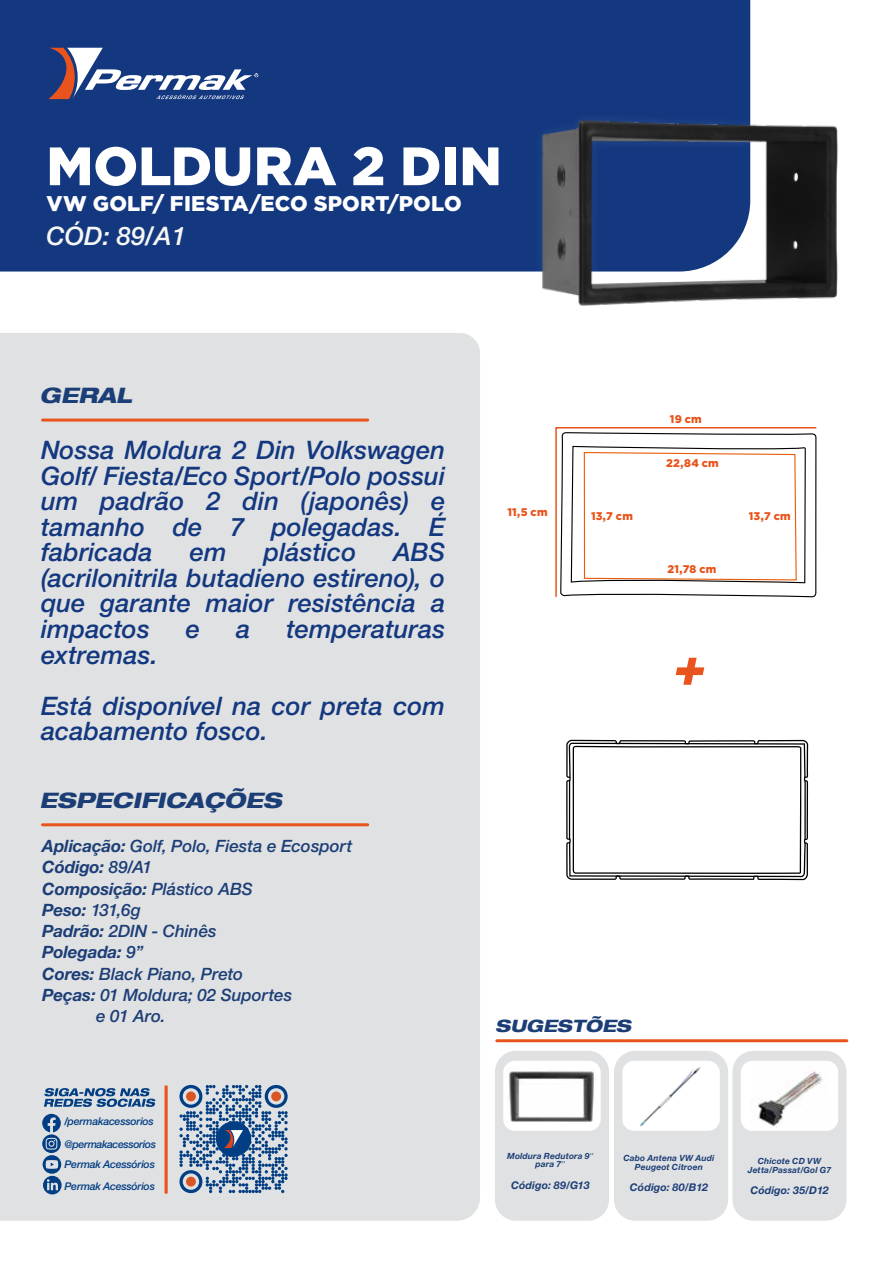
<style>
.page{position:relative;width:893px;height:1263px;background:#fff}
.page>*{position:absolute;margin:0;border:0;box-sizing:border-box;transform-origin:0 0}
.t1{font:900 53.85px "Gotham";color:#fff}
.t2{font:italic 500 25.5px/25.5px "Helvetica Neue LT Pro";color:#133880;text-align:justify}
.t3{font:italic 500 25.5px "Helvetica Neue LT Pro";color:#f7f7f6}
.t4{font:900 21.3px "Gotham";letter-spacing:.005em;color:#fff}
.t5{font:italic 800 expanded 21.3px "Helvetica Neue LT Com";color:#1c3e77}
.t6{font:italic 500 16.95px "Helvetica Neue LT Pro";letter-spacing:-.005em;color:#1c3e77}
.t7{font:italic 700 16.95px "Helvetica Neue LT Pro";letter-spacing:-.005em;color:#1c3e77}
.t8{font:italic 800 expanded 16.95px "Helvetica Neue LT Com";color:#1c3e77}
.t9{font:900 11.1px "Gotham";letter-spacing:.025em;color:#e9531a}
.t10{font:italic 500 10.65px/22.2px "Helvetica Neue LT Pro";letter-spacing:-.025em;color:#023e84}
.t11{font:italic 700 10.65px "Helvetica Neue LT Pro";letter-spacing:.01em;color:#1c3e77}
.t12{font:italic 700 8.55px/8.6px "Helvetica Neue LT Pro";letter-spacing:.015em;color:#1c3e77;text-align:center}
.s1{font-weight:700}
.s2{font-weight:500}
.s3{font-family:"Myriad Pro";font-weight:400;font-style:normal}
</style>
<div class="page">
<div style="left:0;top:0;width:461px;height:272px;background:#133880"></div>
<svg style="left:48px;top:48px;width:210px;height:51px"></svg>
<div style="left:0;top:333px;width:480px;height:888px;background:#e0e1e2"></div>
<svg style="left:42px;top:1114px;width:20px;height:80px;background:#708eb2"></svg>
<svg style="left:44px;top:1088px;width:111px;height:19px;background:#7491b4"></svg>
<hr style="left:165px;top:1085px;width:3px;height:109px;background:#e9531d">
<svg style="left:173px;top:1078px;width:121px;height:122px;background:#a1b3c7"></svg>
<svg style="left:179px;top:1085px;width:23px;height:23px"></svg>
<svg style="left:265px;top:1085px;width:23px;height:23px"></svg>
<svg style="left:179px;top:1170px;width:23px;height:23px"></svg>
<div style="left:186px;top:1091px;width:10px;height:10px;background:#d95521;border-radius:50%"></div>
<div style="left:271px;top:1091px;width:10px;height:10px;background:#d95521;border-radius:50%"></div>
<div style="left:186px;top:1177px;width:10px;height:9px;background:#d95521;border-radius:50%"></div>
<div style="left:216px;top:1121px;width:35px;height:36px;background:#023e84;border-radius:50%"></div>
<svg style="left:224px;top:1130px;width:19px;height:18px"></svg>
<hr style="left:43px;top:823px;width:325px;height:3px;background:#e9531d">
<hr style="left:497px;top:1039px;width:350px;height:3px;background:#e9531d">
<hr style="left:43px;top:419px;width:325px;height:3px;background:#e9531d">
<svg style="left:676px;top:658px;width:28px;height:27px"></svg>
<svg style="left:566px;top:740px;width:242px;height:140px"></svg>
<div style="left:495px;top:1051px;width:114px;height:170px;background:#e0e1e2;border-radius:21px"></div>
<div style="left:614px;top:1051px;width:114px;height:170px;background:#e0e1e2;border-radius:21px"></div>
<div style="left:732px;top:1051px;width:114px;height:170px;background:#e0e1e2;border-radius:21px"></div>
<div style="left:503px;top:1061px;width:98px;height:70px;background:#fff;border-radius:12px"></div>
<div style="left:622px;top:1061px;width:98px;height:70px;background:#fff;border-radius:12px"></div>
<div style="left:741px;top:1061px;width:97px;height:70px;background:#fff;border-radius:12px"></div>
<img style="left:758px;top:1071px;width:65px;height:56px">
<img style="left:640px;top:1066px;width:61px;height:61px">
<img style="left:509px;top:1071px;width:87px;height:51px">
<img style="left:461px;top:0;width:377px;height:442px">
<svg style="left:555px;top:426px;width:263px;height:172px"></svg>
<h1 class="t1" style="left:47px;top:135px;width:457px">MOLDURA 2 DIN</h1>
<p class="t4" style="left:47px;top:191px;width:417px">VW GOLF/ FIESTA/ECO SPORT/POLO</p>
<p class="t3" style="left:47px;top:221px;width:141px">CÓD: 89/A1</p>
<p class="t5" style="left:40px;top:382px;width:94px">GERAL</p>
<p class="t2" style="left:41px;top:437px;width:406px">Nossa Moldura 2 Din Volkswagen Golf/ Fiesta/Eco Sport/Polo possui um padrão 2 din (japonês) e tamanho de 7 polegadas. É fabricada</p>
<p class="t2" style="left:41px;top:539px;width:406px;text-indent:352px">ABS (acrilonitrila butadieno estireno), o que garante maior resistência a impactos</p>
<p class="t2" style="left:190px;top:539px;width:38px">em</p>
<p class="t2" style="left:264px;top:539px;width:94px">plástico</p>
<p class="t2" style="left:186px;top:616px;width:16px">e</p>
<p class="t2" style="left:236px;top:616px;width:16px">a</p>
<p class="t2" style="left:286px;top:616px;width:160px">temperaturas</p>
<p class="t2" style="left:41px;top:629px;width:406px;line-height:51px">extremas.<br>Está disponível na cor preta com</p>
<p class="t2" style="left:41px;top:718px;width:228px">acabamento fosco.</p>
<p class="t5" style="left:40px;top:787px;width:244px">ESPECIFICAÇÕES</p>
<p class="t6" style="left:42px;top:836px;width:312px"><span class="s1">Aplicação:</span> Golf, Polo, Fiesta e Ecosport</p>
<p class="t7" style="left:42px;top:857px;width:111px">Código: <span class="s2">89/A1</span></p>
<p class="t7" style="left:42px;top:878px;width:212px">Composição: <span class="s2">Plástico ABS</span></p>
<p class="t6" style="left:42px;top:900px;width:100px"><span class="s1">Peso:</span> 131,6g</p>
<p class="t6" style="left:42px;top:921px;width:176px"><span class="s1">Padrão:</span> 2DIN - Chinês</p>
<p class="t7" style="left:42px;top:942px;width:103px">Polegada: <span class="s2">9”</span></p>
<p class="t6" style="left:42px;top:963px;width:203px"><span class="s1">Cores:</span> Black Piano, Preto</p>
<p class="t6" style="left:42px;top:985px;width:252px"><span class="s1">Peças:</span> 01 Moldura; 02 Suportes</p>
<p class="t6" style="left:96px;top:1006px;width:71px">e 01 Aro.</p>
<p class="t10" style="left:65px;top:1110px;width:93px">/permakacessorios @permakacessorios</p>
<p class="t10" style="left:65px;top:1153px;width:92px">Permak Acessórios<br>Permak Acessórios</p>
<p class="t9" style="left:670px;top:412px;width:33px">19 cm</p>
<p class="t9" style="left:507px;top:506px;width:42px">11,5 cm</p>
<p class="t9" style="left:666px;top:457px;width:54px">22,84 cm</p>
<p class="t9" style="left:591px;top:510px;width:43px">13,7 cm</p>
<p class="t9" style="left:749px;top:510px;width:43px">13,7 cm</p>
<p class="t9" style="left:667px;top:562px;width:50px">21,78 cm</p>
<p class="t8" style="left:495px;top:1015px;width:137px">SUGESTÕES</p>
<p class="t12" style="left:507px;top:1151px;width:88px">Moldura Redutora 9<span class="s3">’’ </span>para 7<span class="s3">’’</span></p>
<p class="t11" style="left:511px;top:1178px;width:80px">Código: 89/G13</p>
<p class="t12" style="left:623px;top:1154px;width:92px">Cabo Antena VW Audi<br>Peugeot Citroen</p>
<p class="t11" style="left:630px;top:1181px;width:80px">Código: 80/B12</p>
<p class="t12" style="left:748px;top:1157px;width:85px">Chicote CD VW<br>Jetta/Passat/Gol G7</p>
<p class="t11" style="left:750px;top:1184px;width:80px">Código: 35/D12</p>
</div>
